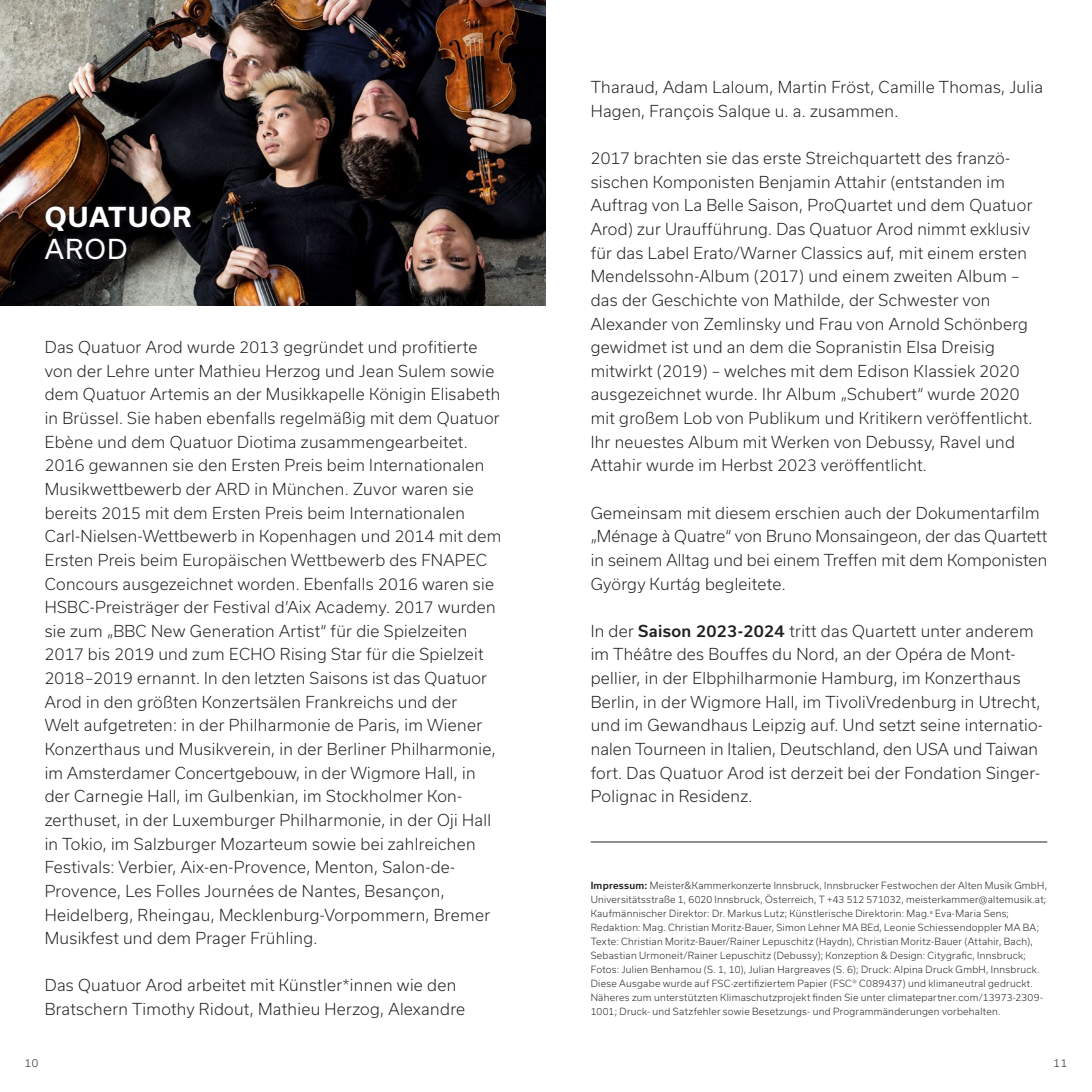
<style>
.page{position:relative;width:1092px;height:1092px;background:#fff}
.page>*{position:absolute;margin:0;border:0;box-sizing:border-box;transform-origin:0 0}
.t1{font:700 26.25px "Usual";letter-spacing:.045em;color:#fff}
.t2{font:26.25px "Usual";color:#fff}
.ohne_Einzug{font:300 15.75px/23.6px "Usual";letter-spacing:.02em;color:#231f20}
.t3{font:300 10.5px "Usual";color:#231f20}
.t4{font:300 9.45px/14px "Usual";letter-spacing:.03em;color:#231f20}
.s1{font-weight:500}
</style>
<div class="page">
<img style="left:0;top:0;width:546px;height:306px">
<div style="left:40px;top:200px;width:156px;height:63px;background:#231f20;opacity:.8"></div>
<hr style="left:590px;top:841px;width:457px;height:1px;background:#231f20">
<p class="t1" style="left:45px;top:202px;width:148px">QUATUOR</p>
<p class="t2" style="left:45px;top:233px;width:84px">AROD</p>
<p class="ohne_Einzug" style="left:45px;top:335px;width:458px">Das Quatuor Arod wurde 2013 gegründet und profitierte von der Lehre unter Mathieu Herzog und Jean Sulem sowie dem Quatuor Artemis an der Musikkapelle Königin Elisabeth in Brüssel. Sie haben ebenfalls regelmäßig mit dem Quatuor Ebène und dem Quatuor Diotima zusammengearbeitet.<br>2016 gewannen sie den Ersten Preis beim Internationalen Musikwettbewerb der ARD in München. Zuvor waren sie bereits 2015 mit dem Ersten Preis beim Internationalen Carl-Nielsen-Wettbewerb in Kopenhagen und 2014 mit dem Ersten Preis beim Europäischen Wettbewerb des FNAPEC Concours ausgezeichnet worden. Ebenfalls 2016 waren sie HSBC-Preisträger der Festival d’Aix Academy. 2017 wurden sie zum „BBC New Generation Artist“ für die Spielzeiten 2017 bis 2019 und zum ECHO Rising Star für die Spielzeit 2018–2019 ernannt. In den letzten Saisons ist das Quatuor Arod in den größten Konzertsälen Frankreichs und der<br>Welt aufgetreten: in der Philharmonie de Paris, im Wiener Konzerthaus und Musikverein, in der Berliner Philharmonie, im Amsterdamer Concertgebouw, in der Wigmore Hall, in der Carnegie Hall, im Gulbenkian, im Stockholmer Kon&shy;zerthuset, in der Luxemburger Philharmonie, in der Oji Hall in Tokio, im Salzburger Mozarteum sowie bei zahlreichen Festivals: Verbier, Aix-en-Provence, Menton, Salon-de-- Provence, Les Folles Journées de Nantes, Besançon, Heidelberg, Rheingau, Mecklenburg-Vorpommern, Bremer Musikfest und dem Prager Frühling.</p>
<p class="ohne_Einzug" style="left:45px;top:973px;width:422px">Das Quatuor Arod arbeitet mit Künstler*innen wie den<br>Bratschern Timothy Ridout, Mathieu Herzog, Alexandre</p>
<p class="ohne_Einzug" style="left:590px;top:75px;width:454px">Tharaud, Adam Laloum, Martin Fröst, Camille Thomas, Julia<br>Hagen, François Salque u. a. zusammen.</p>
<p class="ohne_Einzug" style="left:590px;top:146px;width:443px">2017 brachten sie das erste Streichquartett des franzö&shy;sischen Komponisten Benjamin Attahir (entstanden im Auftrag von La Belle Saison, ProQuartet und dem Quatuor Arod) zur Uraufführung. Das Quatuor Arod nimmt exklusiv für das Label Erato/Warner Classics auf, mit einem ersten Mendelssohn-Album (2017) und einem zweiten Album – das der Geschichte von Mathilde, der Schwester von Alexander von Zemlinsky und Frau von Arnold Schönberg gewidmet ist und an dem die Sopranistin Elsa Dreisig mitwirkt (2019) – welches mit dem Edison Klassiek 2020 ausgezeichnet wurde. Ihr Album „Schubert“ wurde 2020 mit großem Lob von Publikum und Kritikern veröffentlicht.<br>Ihr neuestes Album mit Werken von Debussy, Ravel und Attahir wurde im Herbst 2023 veröffentlicht.</p>
<p class="ohne_Einzug" style="left:590px;top:501px;width:458px">Gemeinsam mit diesem erschien auch der Dokumentarfilm „Ménage à Quatre“ von Bruno Monsaingeon, der das Quartett in seinem Alltag und bei einem Treffen mit dem Komponisten György Kurtág begleitete.</p>
<p class="ohne_Einzug" style="left:590px;top:619px;width:453px">In der <span class="s1">Saison 2023-2024</span> tritt das Quartett unter anderem im Théâtre des Bouffes du Nord, an der Opéra de Mont&shy;pellier, in der Elbphilharmonie Hamburg, im Konzerthaus Berlin, in der Wigmore Hall, im TivoliVredenburg in Utrecht, und im Gewandhaus Leipzig auf. Und setzt seine internatio&shy;nalen Tourneen in Italien, Deutschland, den USA und Taiwan fort. Das Quatuor Arod ist derzeit bei der Fondation Singer-Polignac in Residenz.</p>
<p class="t4" style="left:590px;top:877px;width:458px"><span class="s1">Impressum:</span> Meister&amp;Kammerkonzerte Innsbruck, Innsbrucker Festwochen der Alten Musik GmbH, Universitätsstraße 1, 6020 Innsbruck, Österreich, T +43 512 571032, meisterkammer@altemusik.at; Kaufmännischer Direktor: Dr. Markus Lutz; Künstlerische Direktorin: Mag.<sup>a</sup> Eva-Maria Sens; Redaktion: Mag. Christian Moritz-Bauer, Simon Lehner MA BEd, Leonie Schiessendoppler MA BA;</p>
<p class="t4" style="left:590px;top:934px;width:453px">Texte: Christian Moritz-Bauer/Rainer Lepuschitz (Haydn), Christian Moritz-Bauer (Attahir, Bach), Sebastian Urmoneit/Rainer Lepuschitz (Debussy); Konzeption &amp; Design: Citygrafic, Innsbruck; Fotos: Julien Benhamou (S. 1, 10), Julian Hargreaves (S. 6); Druck: Alpina Druck GmbH, Innsbruck.<br>Diese Ausgabe wurde auf FSC-zertifiziertem Papier (FSC® C089437) und klimaneutral gedruckt.<br>Näheres zum unterstützten Klimaschutzprojekt finden Sie unter climatepartner.com/13973-2309- 1001; Druck- und Satzfehler sowie Besetzungs- und Programmänderungen vorbehalten.</p>
<p class="t3" style="left:25px;top:1057px;width:15px">10</p>
<p class="t3" style="left:1053px;top:1057px;width:15px">11</p>
</div>
